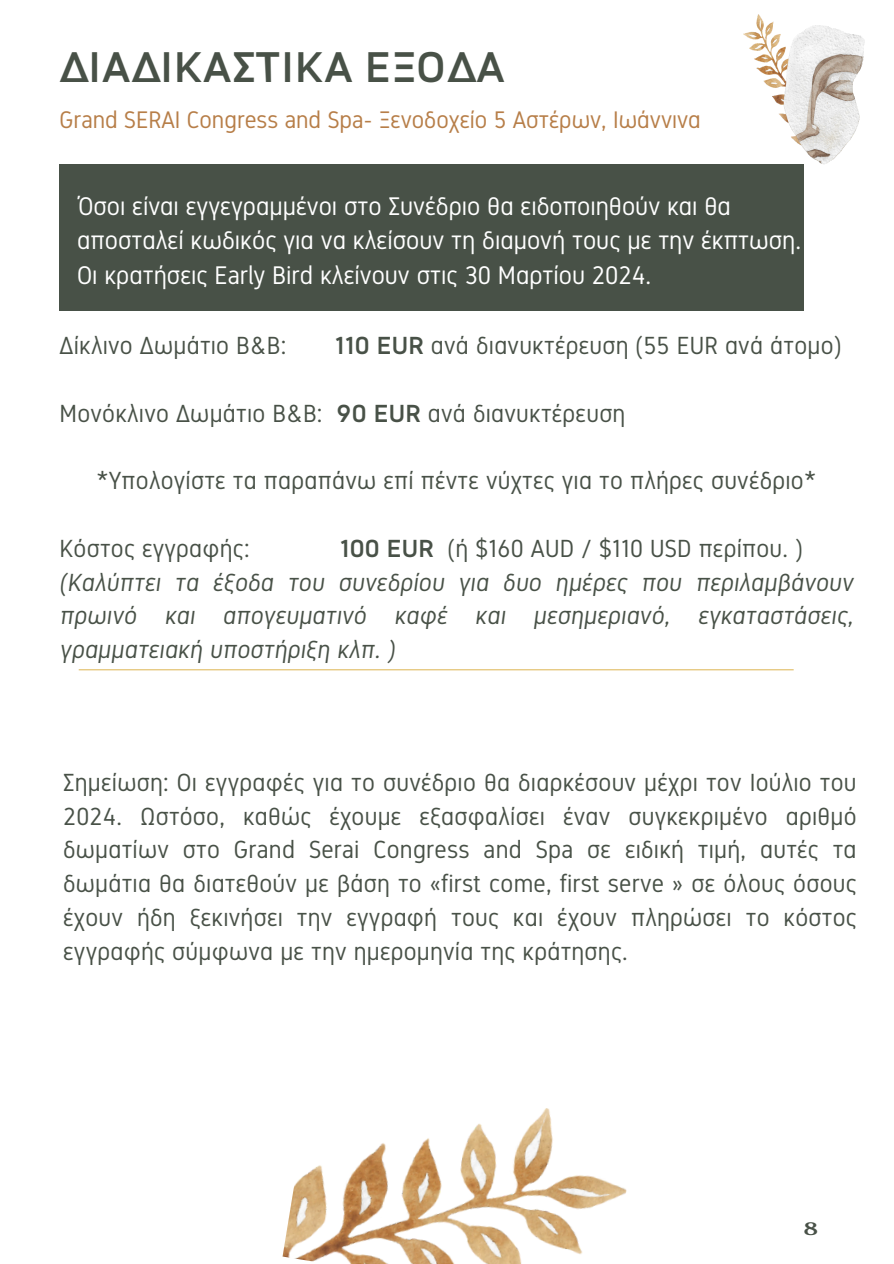
<style>
.page{position:relative;width:894px;height:1264px;background:#fff}
.page>*{position:absolute;margin:0;border:0;box-sizing:border-box;transform-origin:0 0}
.t1{font:700 43.05px "Normung";color:#485147}
.t2{font:25.5px/34.8px "Normung";color:#fff}
.t3{font:24.75px/33.8px "Normung";letter-spacing:.01em;color:#485147;text-align:justify}
.t4{font:italic 24.75px/33.8px "Normung";letter-spacing:.01em;color:#485147}
.t5{font:24px "Normung";color:#b77e48}
.t6{font:700 18px "Fahkwang";color:#485147}
.s1{font-weight:700}
.s2{font-weight:700;font-style:normal}
.s3{font-style:normal}
</style>
<div class="page">
<hr style="left:79px;top:669px;width:714px;height:1px;background:#e1bd64">
<div style="left:60px;top:164px;width:743px;height:147px;background:#485147"></div>
<img style="left:743px;top:14px;width:121px;height:151px">
<img style="left:282px;top:1108px;width:345px;height:155px">
<h1 class="t1" style="left:60px;top:43px;width:447px">ΔΙΑΔΙΚΑΣΤΙΚΑ ΕΞΟΔΑ</h1>
<p class="t5" style="left:60px;top:106px;width:642px">Grand SERAI Congress and Spa- Ξενοδοχείο 5 Αστέρων, Ιωάννινα</p>
<p class="t2" style="left:77px;top:188px;width:725px">Όσοι είναι εγγεγραμμένοι στο Συνέδριο θα ειδοποιηθούν και θα αποσταλεί κωδικός για να κλείσουν τη διαμονή τους με την έκπτωση.<br>Οι κρατήσεις Early Bird κλείνουν στις 30 Μαρτίου 2024.</p>
<p class="t3" style="left:60px;top:329px;width:228px">Δίκλινο Δωμάτιο B&amp;B:</p>
<p class="t3" style="left:335px;top:329px;width:507px"><span class="s1">110 EUR</span> ανά διανυκτέρευση (55 EUR ανά άτομο)</p>
<p class="t3" style="left:60px;top:396px;width:567px">Μονόκλινο Δωμάτιο B&amp;B: <span class="s1">90 EUR</span> ανά διανυκτέρευση</p>
<p class="t3" style="left:96px;top:464px;width:721px">*Υπολογίστε τα παραπάνω επί πέντε νύχτες για το πλήρες συνέδριο*</p>
<p class="t4" style="left:60px;top:531px;width:794px;text-indent:280px"><span class="s2">100 EUR</span> <span class="s3">(ή $160 AUD / $110 USD περίπου. ) </span>(Καλύπτει τα έξοδα του συνεδρίου για δυο ημέρες που περιλαμβάνουν πρωινό και απογευματινό καφέ και μεσημεριανό, εγκαταστάσεις, γραμματειακή υποστήριξη κλπ. )</p>
<p class="t3" style="left:60px;top:531px;width:191px">Κόστος εγγραφής:</p>
<p class="t3" style="left:63px;top:765px;width:794px">Σημείωση: Οι εγγραφές για το συνέδριο θα διαρκέσουν μέχρι τον Ιούλιο του 2024. Ωστόσο, καθώς έχουμε εξασφαλίσει έναν συγκεκριμένο αριθμό δωματίων στο Grand Serai Congress and Spa σε ειδική τιμή, αυτές τα δωμάτια θα διατεθούν με βάση το «first come, first serve » σε όλους όσους έχουν ήδη ξεκινήσει την εγγραφή τους και έχουν πληρώσει το κόστος εγγραφής σύμφωνα με την ημερομηνία της κράτησης.</p>
<p class="t6" style="left:804px;top:1217px;width:15px">8</p>
</div>
